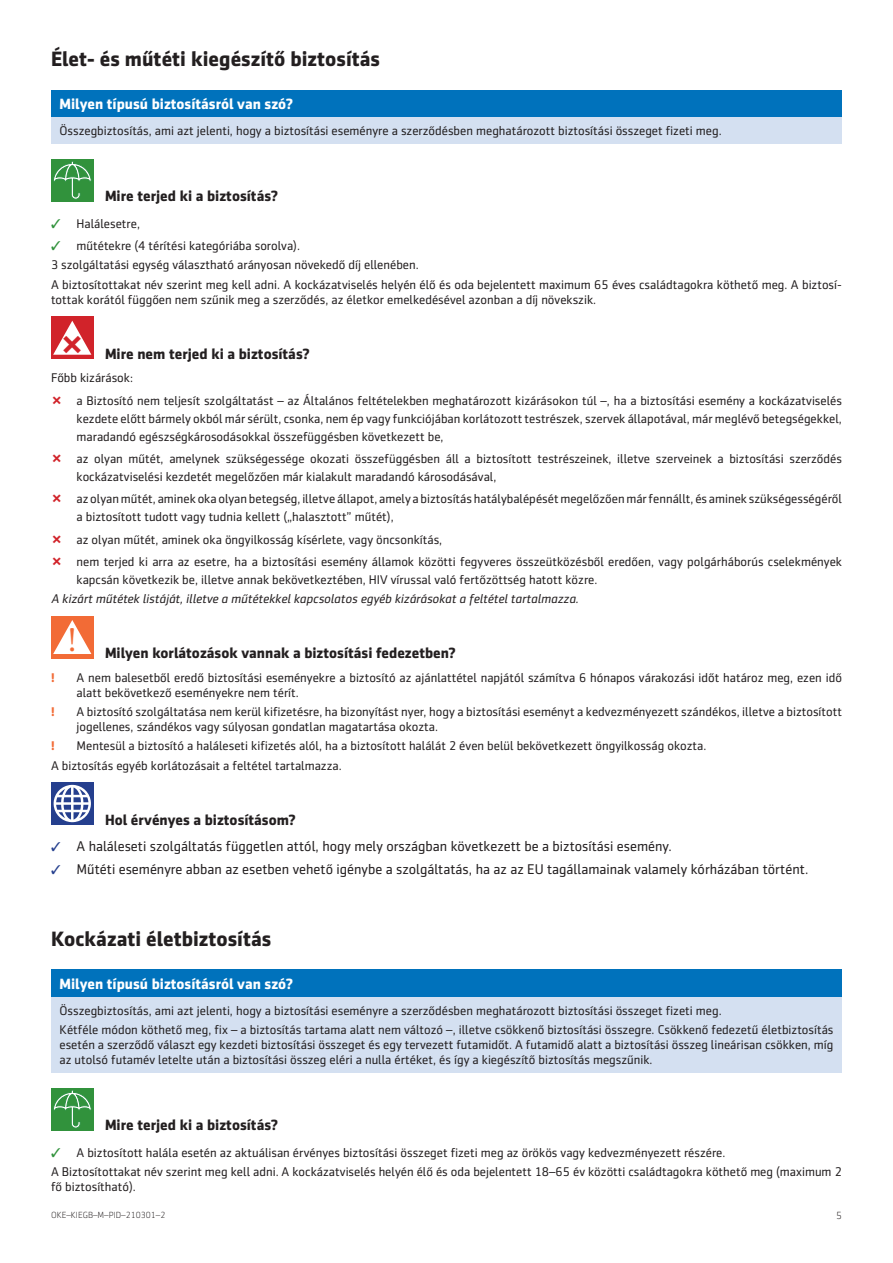
<style>
.page{position:relative;width:893px;height:1263px;background:#fff}
.page>*{position:absolute;margin:0;border:0;box-sizing:border-box;transform-origin:0 0}
.t1{font:34.5px "Minion Pro";color:#f26b36}
.t2{font:700 21px "Sentico Sans DT";color:#231f20}
.t3{font:700 15px "Sentico Sans DT";color:#231f20}
.t4{font:700 15px "Sentico Sans DT";color:#fff}
.t5{font:14.25px "Sentico Sans DT";color:#231f20}
.t6{font:12.75px/19.2px "Sentico Sans DT";color:#231f20}
.t7{font:italic 12.75px "Sentico Sans DT";color:#231f20}
.t8{font:700 12.75px "Sentico Sans DT";color:#f26b36}
.t9{font:300 10.5px "Sentico Sans DT";color:#231f20}
.t10{font:300 9px "Sentico Sans DT";color:#231f20}
.s1{color:#31923c}
.s2{color:#253f8e}
</style>
<div class="page">
<div style="left:51px;top:90px;width:791px;height:28px;background:#0072bc"></div>
<div style="left:51px;top:118px;width:791px;height:26px;background:#d4e0f1"></div>
<div style="left:51px;top:159px;width:43px;height:42px;background:#31923c"></div>
<svg style="left:53px;top:161px;width:38px;height:38px"></svg>
<div style="left:51px;top:316px;width:43px;height:43px;background:#d1232a"></div>
<div style="left:51px;top:616px;width:43px;height:42px;background:#f26b36"></div>
<svg style="left:53px;top:620px;width:38px;height:34px"></svg>
<div style="left:51px;top:782px;width:43px;height:43px;background:#253f8e"></div>
<svg style="left:54px;top:785px;width:37px;height:37px"></svg>
<div style="left:51px;top:969px;width:791px;height:28px;background:#0072bc"></div>
<div style="left:51px;top:997px;width:791px;height:75px;background:#d4e0f1"></div>
<div style="left:51px;top:1088px;width:43px;height:42px;background:#31923c"></div>
<svg style="left:53px;top:1090px;width:38px;height:38px"></svg>
<svg style="left:53px;top:321px;width:38px;height:34px"></svg>
<h2 class="t2" style="left:51px;top:47px;width:330px">Élet- és műtéti kiegészítő biztosítás</h2>
<p class="t4" style="left:60px;top:95px;width:235px">Milyen típusú biztosításról van szó?</p>
<p class="t6" style="left:60px;top:121px;width:664px">Összegbiztosítás, ami azt jelenti, hogy a biztosítási eseményre a szerződésben meghatározott biztosítási összeget fizeti meg.</p>
<p class="t3" style="left:105px;top:188px;width:175px">Mire terjed ki a biztosítás?</p>
<p class="t6" style="left:51px;top:214px;width:91px"><span class="s1">✓</span> Halálesetre,</p>
<p class="t6" style="left:51px;top:236px;width:792px"><span class="s1">✓</span> műtétekre (4 térítési kategóriába sorolva).<br>3 szolgáltatási egység választható arányosan növekedő díj ellenében.<br>A biztosítottakat név szerint meg kell adni. A kockázatviselés helyén élő és oda bejelentett maximum 65 éves családtagokra köthető meg. A biztosí-</p>
<p class="t6" style="left:51px;top:290px;width:547px">tottak korától függően nem szűnik meg a szerződés, az életkor emelkedésével azonban a díj növekszik.</p>
<p class="t3" style="left:105px;top:345px;width:206px">Mire nem terjed ki a biztosítás?</p>
<p class="t6" style="left:77px;top:367px;width:767px;line-height:22.2px;text-indent:-26px">Főbb kizárások:<br>a Biztosító nem teljesít szolgáltatást – az Általános feltételekben meghatározott kizárásokon túl –, ha a biztosítási esemény a kockázatviselés</p>
<p class="t6" style="left:77px;top:409px;width:767px;line-height:18px">kezdete előtt bármely okból már sérült, csonka, nem ép vagy funkciójában korlátozott testrészek, szervek állapotával, már meglévő betegségekkel, maradandó egészségkárosodásokkal összefüggésben következett be,</p>
<p class="t6" style="left:77px;top:450px;width:767px;line-height:18px">az olyan műtét, amelynek szükségessége okozati összefüggésben áll a biztosított testrészeinek, illetve szerveinek a biztosítási szerződés kockázatviselési kezdetét megelőzően már kialakult maradandó károsodásával,</p>
<p class="t6" style="left:77px;top:490px;width:767px;line-height:18px">az olyan műtét, aminek oka olyan betegség, illetve állapot, amely a biztosítás hatálybalépését megelőzően már fennállt, és aminek szükségességéről a biztosított tudott vagy tudnia kellett („halasztott” műtét),</p>
<p class="t6" style="left:77px;top:528px;width:767px;line-height:22.2px">az olyan műtét, aminek oka öngyilkosság kísérlete, vagy öncsonkítás,<br>nem terjed ki arra az esetre, ha a biztosítási esemény államok közötti fegyveres összeütközésből eredően, vagy polgárháborús cselekmények</p>
<p class="t6" style="left:77px;top:570px;width:522px">kapcsán következik be, illetve annak bekövetkeztében, HIV vírussal való fertőzöttség hatott közre.</p>
<p class="t7" style="left:51px;top:592px;width:529px">A kizárt műtétek listáját, illetve a műtétekkel kapcsolatos egyéb kizárásokat a feltétel tartalmazza.</p>
<h1 class="t1" style="left:68px;top:617px;width:11px">!</h1>
<p class="t3" style="left:105px;top:644px;width:352px">Milyen korlátozások vannak a biztosítási fedezetben?</p>
<p class="t8" style="left:51px;top:670px;width:5px">!</p>
<p class="t6" style="left:77px;top:670px;width:767px;line-height:15px">A nem balesetből eredő biztosítási eseményekre a biztosító az ajánlattétel napjától számítva 6 hónapos várakozási időt határoz meg, ezen idő alatt bekövetkező eseményekre nem térít.</p>
<p class="t8" style="left:51px;top:704px;width:5px">!</p>
<p class="t6" style="left:77px;top:704px;width:767px;line-height:15px">A biztosító szolgáltatása nem kerül kifizetésre, ha bizonyítást nyer, hogy a biztosítási eseményt a kedvezményezett szándékos, illetve a biztosított jogellenes, szándékos vagy súlyosan gondatlan magatartása okozta.</p>
<p class="t8" style="left:51px;top:738px;width:5px">!</p>
<p class="t6" style="left:51px;top:736px;width:657px;text-indent:26px">Mentesül a biztosító a haláleseti kifizetés alól, ha a biztosított halálát 2 éven belül bekövetkezett öngyilkosság okozta.<br>A biztosítás egyéb korlátozásait a feltétel tartalmazza.</p>
<p class="t3" style="left:105px;top:811px;width:192px">Hol érvényes a biztosításom?</p>
<p class="t5" style="left:51px;top:839px;width:622px"><span class="s2">✓</span> A haláleseti szolgáltatás független attól, hogy mely országban következett be a biztosítási esemény.</p>
<p class="t5" style="left:51px;top:861px;width:759px"><span class="s2">✓</span> Műtéti eseményre abban az esetben vehető igénybe a szolgáltatás, ha az az EU tagállamainak valamely kórházában történt.</p>
<h2 class="t2" style="left:51px;top:926px;width:222px">Kockázati életbiztosítás</h2>
<p class="t4" style="left:60px;top:975px;width:235px">Milyen típusú biztosításról van szó?</p>
<p class="t6" style="left:60px;top:1001px;width:775px">Összegbiztosítás, ami azt jelenti, hogy a biztosítási eseményre a szerződésben meghatározott biztosítási összeget fizeti meg.<br>Kétféle módon köthető meg, fix – a biztosítás tartama alatt nem változó –, illetve csökkenő biztosítási összegre. Csökkenő fedezetű életbiztosítás</p>
<p class="t6" style="left:60px;top:1037px;width:775px;line-height:15px">esetén a szerződő választ egy kezdeti biztosítási összeget és egy tervezett futamidőt. A futamidő alatt a biztosítási összeg lineárisan csökken, míg az utolsó futamév letelte után a biztosítási összeg eléri a nulla értéket, és így a kiegészítő biztosítás megszűnik.</p>
<p class="t3" style="left:105px;top:1116px;width:175px">Mire terjed ki a biztosítás?</p>
<p class="t6" style="left:51px;top:1143px;width:792px"><span class="s1">✓</span> A biztosított halála esetén az aktuálisan érvényes biztosítási összeget fizeti meg az örökös vagy kedvezményezett részére.<br>A Biztosítottakat név szerint meg kell adni. A kockázatviselés helyén élő és oda bejelentett 18–65 év közötti családtagokra köthető meg (maximum 2</p>
<p class="t6" style="left:51px;top:1177px;width:86px">fő biztosítható).</p>
<p class="t10" style="left:51px;top:1210px;width:116px">OKE–KIEGB–M–PID–210301–2</p>
<p class="t9" style="left:836px;top:1210px;width:7px">5</p>
</div>
